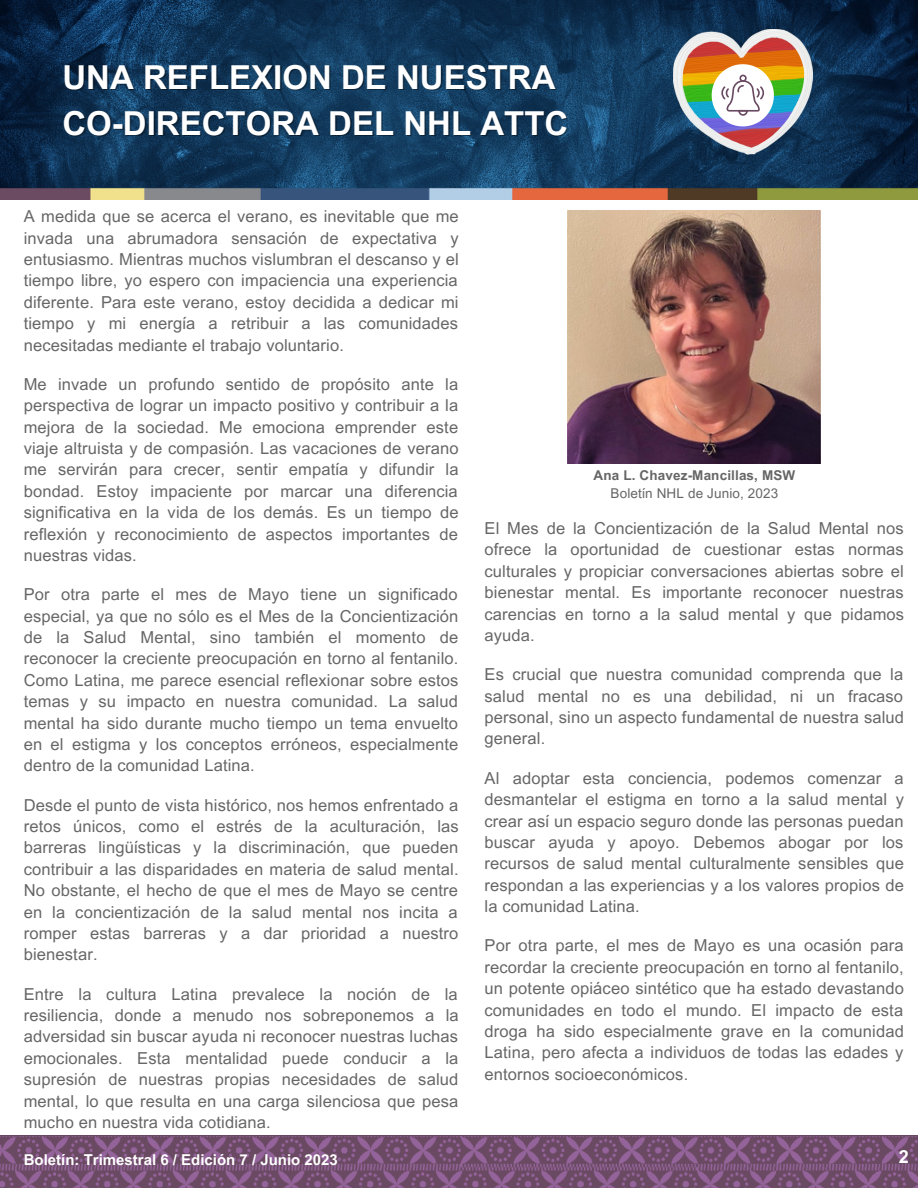
<style>
.page{position:relative;width:918px;height:1188px;background:#fff}
.page>*{position:absolute;margin:0;border:0;box-sizing:border-box;transform-origin:0 0}
.t1{font:700 33px/46.2px "Arial MT Pro";color:#fff}
.t2{font:700 18px "Arial MT Pro";color:#fff}
.t3{font:16.5px/21.3px "Arial MT Pro";letter-spacing:.01em;color:#666;text-align:justify}
.t4{font:700 15px "Arial MT Pro";color:#fff}
.t5{font:700 13.5px "Arial MT Pro";letter-spacing:.01em;color:#666}
.t6{font:13.5px "Arial MT Pro";letter-spacing:.01em;color:#666}
</style>
<div class="page">
<img style="left:0;top:0;width:918px;height:188px">
<img style="left:0;top:188px;width:918px;height:11px">
<img style="left:674px;top:29px;width:138px;height:125px">
<svg style="left:712px;top:64px;width:62px;height:62px"></svg>
<img style="left:568px;top:210px;width:253px;height:253px">
<svg style="left:0;top:1135px;width:918px;height:2px;background:#714e6c"></svg>
<img style="left:0;top:1137px;width:918px;height:51px">
<p class="t1" style="left:62px;top:58px;width:507px">UNA REFLEXION DE NUESTRA<br>CO-DIRECTORA DEL NHL ATTC</p>
<p class="t3" style="left:24px;top:208px;width:437px">A medida que se acerca el verano, es inevitable que me invada una abrumadora sensación de expectativa y entusiasmo. Mientras muchos vislumbran el descanso y el tiempo libre, yo espero con impaciencia una experiencia diferente. Para este verano, estoy decidida a dedicar mi tiempo y mi energía a retribuir a las comunidades necesitadas mediante el trabajo voluntario.</p>
<p class="t3" style="left:24px;top:376px;width:437px">Me invade un profundo sentido de propósito ante la perspectiva de lograr un impacto positivo y contribuir a la mejora de la sociedad. Me emociona emprender este viaje altruista y de compasión. Las vacaciones de verano me servirán para crecer, sentir empatía y difundir la bondad. Estoy impaciente por marcar una diferencia significativa en la vida de los demás. Es un tiempo de reflexión y reconocimiento de aspectos importantes de nuestras vidas.</p>
<p class="t3" style="left:24px;top:586px;width:436px">Por otra parte el mes de Mayo tiene un significado especial, ya que no sólo es el Mes de la Concientización de la Salud Mental, sino también el momento de reconocer la creciente preocupación en torno al fentanilo.<br>Como Latina, me parece esencial reflexionar sobre estos temas y su impacto en nuestra comunidad. La salud mental ha sido durante mucho tiempo un tema envuelto en el estigma y los conceptos erróneos, especialmente dentro de la comunidad Latina.</p>
<p class="t3" style="left:24px;top:796px;width:437px">Desde el punto de vista histórico, nos hemos enfrentado a retos únicos, como el estrés de la aculturación, las barreras lingüísticas y la discriminación, que pueden contribuir a las disparidades en materia de salud mental.<br>No obstante, el hecho de que el mes de Mayo se centre en la concientización de la salud mental nos incita a romper estas barreras y a dar prioridad a nuestro bienestar.</p>
<p class="t3" style="left:24px;top:985px;width:437px">Entre la cultura Latina prevalece la noción de la resiliencia, donde a menudo nos sobreponemos a la adversidad sin buscar ayuda ni reconocer nuestras luchas emocionales. Esta mentalidad puede conducir a la supresión de nuestras propias necesidades de salud mental, lo que resulta en una carga silenciosa que pesa mucho en nuestra vida cotidiana.</p>
<p class="t5" style="left:594px;top:470px;width:203px">Ana L. Chavez-Mancillas, MSW</p>
<p class="t6" style="left:611px;top:488px;width:169px">Boletín NHL de Junio, 2023</p>
<p class="t3" style="left:485px;top:520px;width:421px">El Mes de la Concientización de la Salud Mental nos ofrece la oportunidad de cuestionar estas normas culturales y propiciar conversaciones abiertas sobre el bienestar mental. Es importante reconocer nuestras carencias en torno a la salud mental y que pidamos ayuda.</p>
<p class="t3" style="left:485px;top:666px;width:421px">Es crucial que nuestra comunidad comprenda que la salud mental no es una debilidad, ni un fracaso personal, sino un aspecto fundamental de nuestra salud general.</p>
<p class="t3" style="left:485px;top:769px;width:421px">Al adoptar esta conciencia, podemos comenzar a desmantelar el estigma en torno a la salud mental y crear así un espacio seguro donde las personas puedan buscar ayuda y apoyo. Debemos abogar por los recursos de salud mental culturalmente sensibles que respondan a las experiencias y a los valores propios de la comunidad Latina.</p>
<p class="t3" style="left:485px;top:937px;width:421px">Por otra parte, el mes de Mayo es una ocasión para recordar la creciente preocupación en torno al fentanilo, un potente opiáceo sintético que ha estado devastando comunidades en todo el mundo. El impacto de esta droga ha sido especialmente grave en la comunidad Latina, pero afecta a individuos de todas las edades y entornos socioeconómicos.</p>
<p class="t4" style="left:24px;top:1154px;width:316px">Boletín: Trimestral 6 / Edición 7 / Junio 2023</p>
<p class="t2" style="left:899px;top:1150px;width:12px">2</p>
</div>
